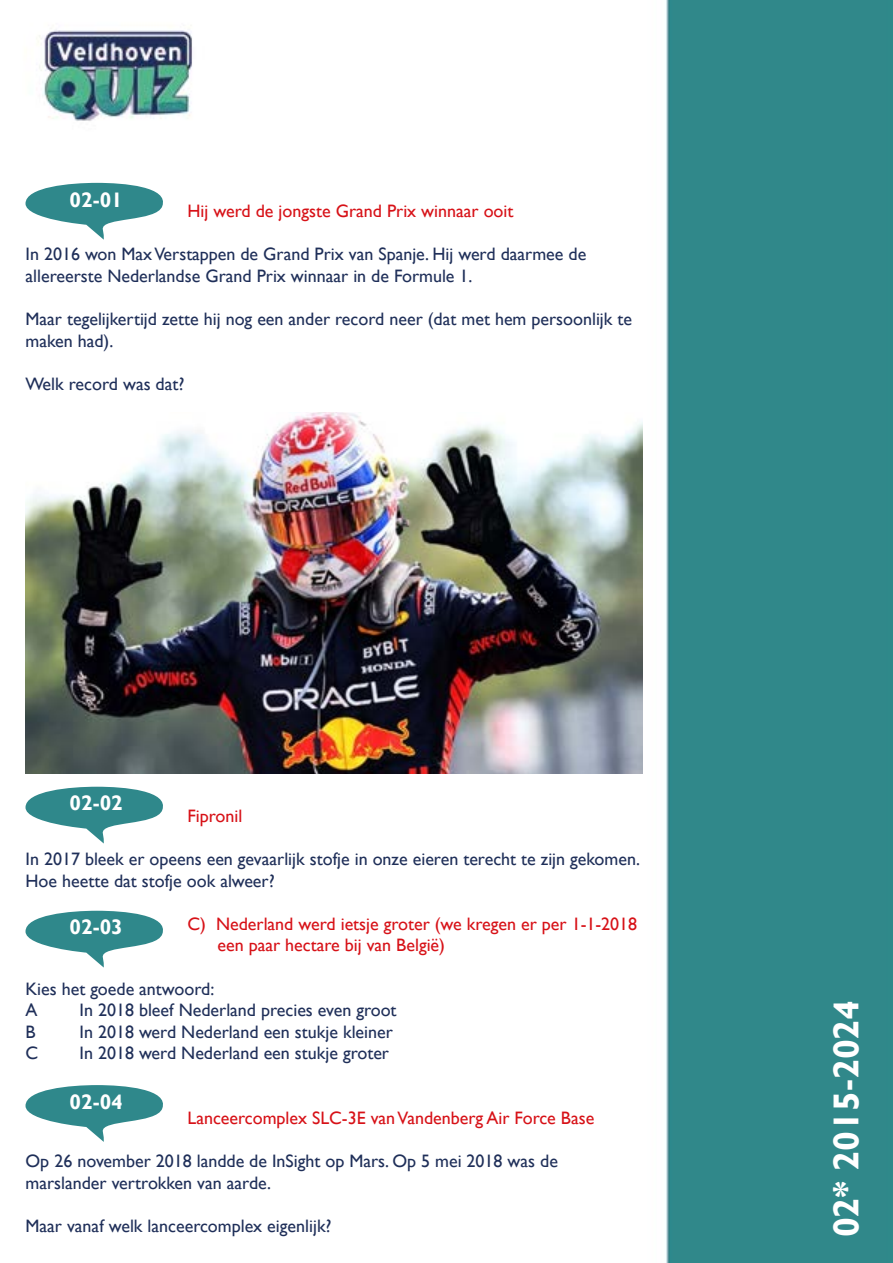
<style>
.page{position:relative;width:893px;height:1263px;background:#fff}
.page>*{position:absolute;margin:0;border:0;box-sizing:border-box;transform-origin:0 0}
.t1{font:700 36px "Gill Sans";color:#fff}
.t2{font:700 21px "Gill Sans";color:#fff}
.t3{font:18px/21.6px "Gill Sans";color:#1f2f59}
.t4{font:18px/21.6px "Gill Sans";color:#d71117}
</style>
<div class="page">
<img style="left:25px;top:0;width:868px;height:1263px">
<img style="left:26px;top:412px;width:616px;height:362px">
<svg style="left:26px;top:183px;width:143px;height:57px"></svg>
<svg style="left:26px;top:787px;width:143px;height:56px"></svg>
<svg style="left:26px;top:911px;width:143px;height:56px"></svg>
<svg style="left:26px;top:1085px;width:143px;height:57px"></svg>
<p class="t2" style="left:69px;top:187px;width:55px">02-01</p>
<p class="t4" style="left:188px;top:200px;width:327px">Hij werd de jongste Grand Prix winnaar ooit</p>
<p class="t3" style="left:26px;top:244px;width:562px">In 2016 won Max Verstappen de Grand Prix van Spanje. Hij werd daarmee de allereerste Nederlandse Grand Prix winnaar in de Formule 1.</p>
<p class="t3" style="left:26px;top:308px;width:608px">Maar tegelijkertijd zette hij nog een ander record neer (dat met hem persoonlijk te maken had).</p>
<p class="t3" style="left:26px;top:373px;width:160px">Welk record was dat?</p>
<p class="t2" style="left:69px;top:791px;width:55px">02-02</p>
<p class="t4" style="left:188px;top:805px;width:56px">Fipronil</p>
<p class="t3" style="left:26px;top:848px;width:616px">In 2017 bleek er opeens een gevaarlijk stofje in onze eieren terecht te zijn gekomen.<br>Hoe heette dat stofje ook alweer?</p>
<p class="t2" style="left:69px;top:915px;width:55px">02-03</p>
<p class="t4" style="left:218px;top:913px;width:421px;text-indent:-30px">C) Nederland werd ietsje groter (we kregen er per 1-1-2018 een paar hectare bij van België)</p>
<p class="t3" style="left:26px;top:978px;width:190px">Kies het goede antwoord:<br>A</p>
<p class="t3" style="left:80px;top:1000px;width:319px">In 2018 bleef Nederland precies even groot</p>
<p class="t3" style="left:26px;top:1021px;width:12px">B</p>
<p class="t3" style="left:80px;top:1021px;width:315px">In 2018 werd Nederland een stukje kleiner</p>
<p class="t3" style="left:26px;top:1043px;width:14px">C</p>
<p class="t3" style="left:80px;top:1043px;width:311px">In 2018 werd Nederland een stukje groter</p>
<p class="t2" style="left:69px;top:1089px;width:55px">02-04</p>
<p class="t4" style="left:188px;top:1108px;width:408px">Lanceercomplex SLC-3E van Vandenberg Air Force Base</p>
<p class="t3" style="left:26px;top:1151px;width:534px">Op 26 november 2018 landde de InSight op Mars. Op 5 mei 2018 was de marslander vertrokken van aarde.</p>
<p class="t3" style="left:26px;top:1216px;width:308px">Maar vanaf welk lanceercomplex eigenlijk?</p>
<h1 class="t1" style="left:824px;top:1237px;width:239px;rotate:-90deg">02* 2015-2024</h1>
</div>
